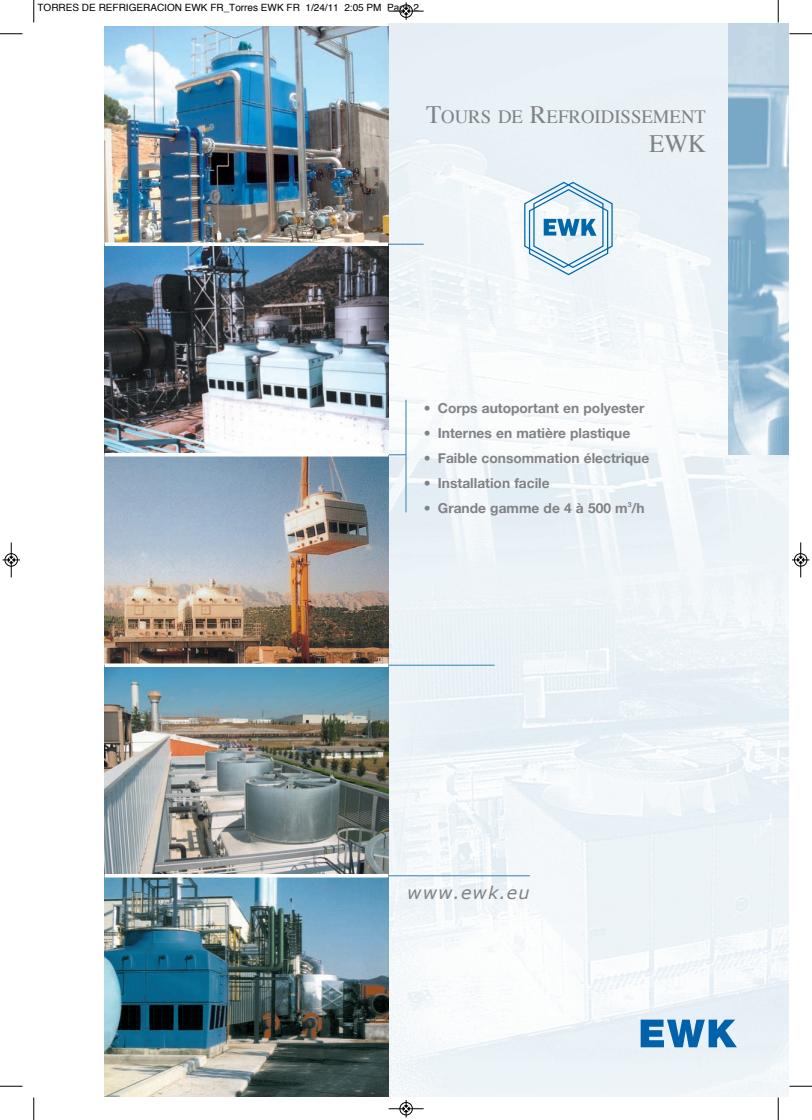
<style>
.page{position:relative;width:812px;height:1120px;background:#fff}
.page>*{position:absolute;margin:0;border:0;box-sizing:border-box;transform-origin:0 0}
.t1{font:25px "Times";color:#808285}
.t2{font:18.75px "Times";color:#808285}
.t3{font:italic 17.5px "Verdana";letter-spacing:.065em;color:#808285}
.t4{font:700 13.75px "Helvetica Neue";color:#808285}
.t5{font:10px "Helvetica";color:#000}
.t6{font:700 6.88px "Helvetica Neue";color:#808285}
.s1{font-size:25px}
</style>
<div class="page">
<img style="left:388px;top:23px;width:400px;height:1074px">
<svg style="left:640px;top:1020px;width:97px;height:27px;background:#5494c5"></svg>
<img style="left:105px;top:26px;width:283px;height:216px">
<img style="left:105px;top:456px;width:283px;height:207px">
<img style="left:105px;top:667px;width:283px;height:207px">
<img style="left:105px;top:877px;width:283px;height:220px">
<hr style="left:388px;top:244px;width:36px;height:1px;background:#5a98ba">
<hr style="left:405px;top:400px;width:1px;height:112px;background:#5a98ba">
<svg style="left:388px;top:454px;width:17px;height:1px"></svg>
<hr style="left:388px;top:665px;width:106px;height:1px;background:#5a98ba">
<hr style="left:388px;top:875px;width:142px;height:1px;background:#5a98ba">
<img style="left:728px;top:23px;width:60px;height:432px">
<img style="left:105px;top:246px;width:283px;height:207px">
<svg style="left:105px;top:242px;width:283px;height:1px"></svg>
<svg style="left:105px;top:663px;width:283px;height:1px"></svg>
<svg style="left:523px;top:181px;width:90px;height:95px"></svg>
<svg style="left:33px;top:0;width:2px;height:23px"></svg>
<svg style="left:0;top:33px;width:22px;height:2px"></svg>
<svg style="left:777px;top:0;width:2px;height:23px"></svg>
<svg style="left:789px;top:33px;width:23px;height:2px"></svg>
<svg style="left:33px;top:1097px;width:2px;height:23px"></svg>
<svg style="left:0;top:1086px;width:22px;height:1px"></svg>
<svg style="left:777px;top:1097px;width:2px;height:23px"></svg>
<svg style="left:789px;top:1086px;width:23px;height:1px"></svg>
<div style="left:399px;top:4px;width:14px;height:14px;border:1px solid #fff;border-radius:50%"></div>
<hr style="left:388px;top:11px;width:35px;height:1px;background:#000">
<div style="left:400px;top:5px;width:12px;height:13px;border:1px solid #000;border-radius:50%"></div>
<svg style="left:403px;top:2px;width:6px;height:18px"></svg>
<div style="left:399px;top:1102px;width:14px;height:13px;border:1px solid #fff;border-radius:50%"></div>
<hr style="left:388px;top:1108px;width:35px;height:1px;background:#000">
<div style="left:400px;top:1102px;width:12px;height:13px;border:1px solid #000;border-radius:50%"></div>
<svg style="left:403px;top:1100px;width:6px;height:17px"></svg>
<div style="left:5px;top:553px;width:13px;height:14px;border:1px solid #fff;border-radius:50%"></div>
<hr style="left:11px;top:542px;width:1px;height:35px;background:#000">
<div style="left:5px;top:553px;width:13px;height:13px;border:1px solid #000;border-radius:50%"></div>
<svg style="left:2px;top:557px;width:18px;height:6px"></svg>
<div style="left:794px;top:553px;width:13px;height:14px;border:1px solid #fff;border-radius:50%"></div>
<hr style="left:800px;top:542px;width:1px;height:35px;background:#000">
<div style="left:794px;top:553px;width:13px;height:13px;border:1px solid #000;border-radius:50%"></div>
<svg style="left:792px;top:557px;width:17px;height:6px"></svg>
<p class="t5" style="left:38px;top:4px;width:383px">TORRES DE REFRIGERACION EWK FR_Torres EWK FR 1/24/11 2:05 PM Page 2</p>
<h2 class="t2" style="left:426px;top:109px;width:281px"><span class="s1">T</span>OURS DE <span class="s1">R</span>EFROIDISSEMENT</h2>
<h1 class="t1" style="left:649px;top:133px;width:58px">EWK</h1>
<p class="t4" style="left:424px;top:400px;width:222px">• Corps autoportant en polyester</p>
<p class="t4" style="left:424px;top:425px;width:208px">• Internes en matière plastique</p>
<p class="t4" style="left:424px;top:450px;width:227px">• Faible consommation électrique</p>
<p class="t4" style="left:424px;top:475px;width:127px">• Installation facile</p>
<p class="t4" style="left:424px;top:500px;width:222px">• Grande gamme de 4 à 500 m /h</p>
<p class="t6" style="left:627px;top:500px;width:5px">3</p>
<p class="t3" style="left:407px;top:881px;width:124px">www.ewk.eu</p>
</div>
